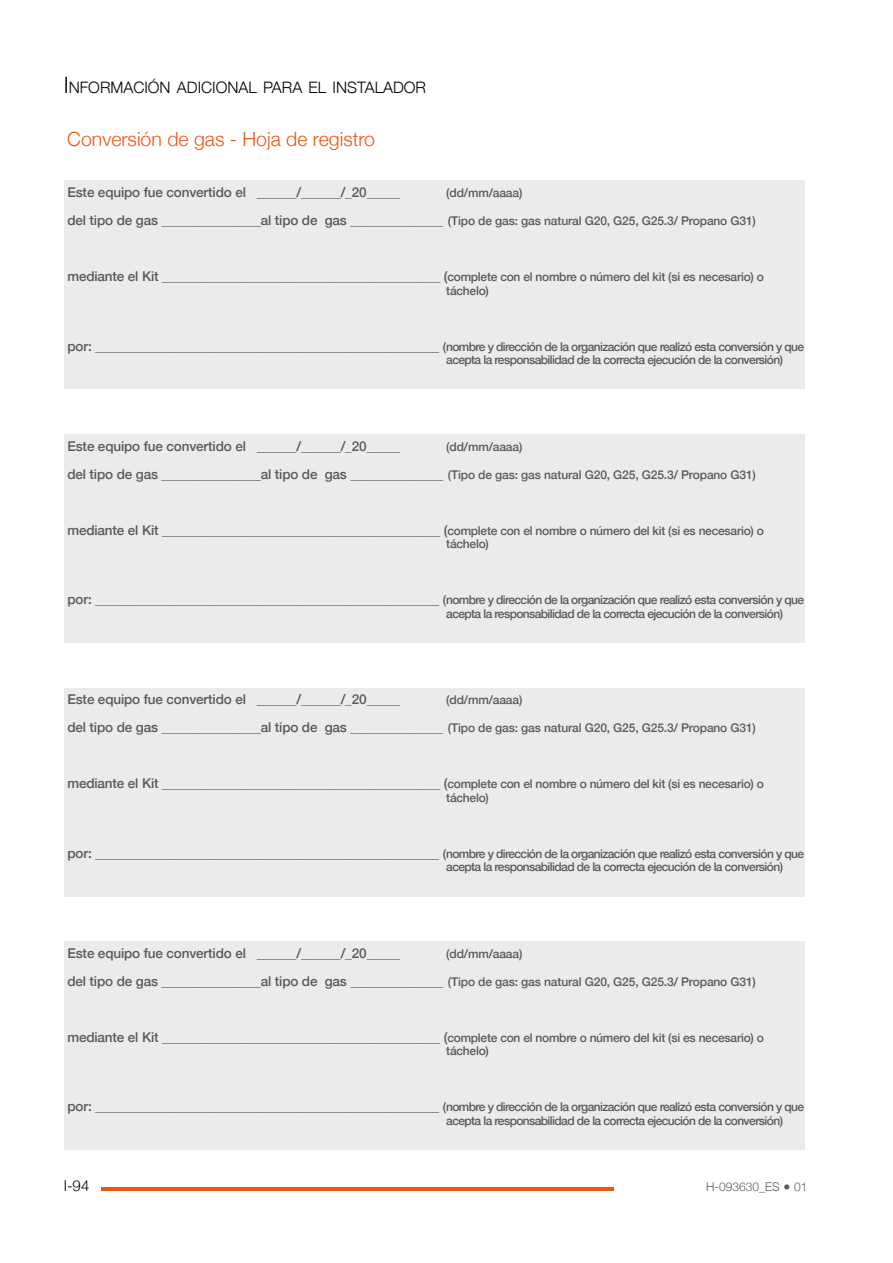
<style>
.page{position:relative;width:893px;height:1263px;background:#fff}
.page>*{position:absolute;margin:0;border:0;box-sizing:border-box;transform-origin:0 0}
.t1{font:300 19.5px "Helvetica Neue";color:#ea5616}
.t2{font:300 15.75px "Helvetica Neue";color:#000}
.t3{font:300 15px "Helvetica Neue";color:#000}
.t4{font:500 13.5px "Helvetica Neue";letter-spacing:-.01em;color:#5b595b}
.t5{font:500 12px/13.5px "Helvetica Neue";letter-spacing:-.05em;color:#5b595b}
.t6{font:500 12px "Helvetica Neue";letter-spacing:-.02em;color:#5b595b}
.t7{font:300 12px "Helvetica Neue";color:#5b595b}
.s1{font-size:22.5px}
.s2{font-size:12px}
.s3{font-size:13.5px}
</style>
<div class="page">
<hr style="left:101px;top:1187px;width:513px;height:4px;background:#ea5616">
<div style="left:64px;top:181px;width:740px;height:208px;background:#ecebeb"></div>
<div style="left:64px;top:434px;width:740px;height:209px;background:#ecebeb"></div>
<div style="left:64px;top:688px;width:740px;height:208px;background:#ecebeb"></div>
<div style="left:64px;top:941px;width:740px;height:209px;background:#ecebeb"></div>
<p class="t2" style="left:64px;top:74px;width:364px"><span class="s1">I</span>NFORMACIÓN ADICIONAL PARA EL INSTALADOR</p>
<h1 class="t1" style="left:67px;top:124px;width:309px">Conversión de gas - Hoja de registro</h1>
<p class="t4" style="left:67px;top:181px;width:334px">Este equipo fue convertido el ______/______/_20_____</p>
<p class="t5" style="left:446px;top:185px;width:78px">(dd/mm/aaaa)</p>
<p class="t4" style="left:67px;top:209px;width:690px">del tipo de gas _______________al tipo de gas ______________ <span class="s2">(Tipo de gas: gas natural G20, G25, G25.3/ Propano G31)</span></p>
<p class="t4" style="left:67px;top:265px;width:698px">mediante el Kit __________________________________________ (<span class="s2">complete con el nombre o número del kit (si es necesario) o</span></p>
<p class="t6" style="left:446px;top:281px;width:44px">táchelo)</p>
<p class="t5" style="left:446px;top:338px;width:359px;text-indent:-379px"><span class="s3">por: ____________________________________________________</span> (nombre y dirección de la organización que realizó esta conversión y que acepta la responsabilidad de la correcta ejecución de la conversión)</p>
<p class="t4" style="left:67px;top:435px;width:334px">Este equipo fue convertido el ______/______/_20_____</p>
<p class="t5" style="left:446px;top:438px;width:78px">(dd/mm/aaaa)</p>
<p class="t4" style="left:67px;top:463px;width:690px">del tipo de gas _______________al tipo de gas ______________ <span class="s2">(Tipo de gas: gas natural G20, G25, G25.3/ Propano G31)</span></p>
<p class="t4" style="left:67px;top:519px;width:698px">mediante el Kit __________________________________________ (<span class="s2">complete con el nombre o número del kit (si es necesario) o</span></p>
<p class="t6" style="left:446px;top:534px;width:44px">táchelo)</p>
<p class="t5" style="left:446px;top:592px;width:359px;text-indent:-379px"><span class="s3">por: ____________________________________________________</span> (nombre y dirección de la organización que realizó esta conversión y que acepta la responsabilidad de la correcta ejecución de la conversión)</p>
<p class="t4" style="left:67px;top:688px;width:334px">Este equipo fue convertido el ______/______/_20_____</p>
<p class="t5" style="left:446px;top:692px;width:78px">(dd/mm/aaaa)</p>
<p class="t4" style="left:67px;top:716px;width:690px">del tipo de gas _______________al tipo de gas ______________ <span class="s2">(Tipo de gas: gas natural G20, G25, G25.3/ Propano G31)</span></p>
<p class="t4" style="left:67px;top:772px;width:698px">mediante el Kit __________________________________________ (<span class="s2">complete con el nombre o número del kit (si es necesario) o</span></p>
<p class="t6" style="left:446px;top:788px;width:44px">táchelo)</p>
<p class="t5" style="left:446px;top:846px;width:359px;text-indent:-379px"><span class="s3">por: ____________________________________________________</span> (nombre y dirección de la organización que realizó esta conversión y que acepta la responsabilidad de la correcta ejecución de la conversión)</p>
<p class="t4" style="left:67px;top:942px;width:334px">Este equipo fue convertido el ______/______/_20_____</p>
<p class="t5" style="left:446px;top:946px;width:78px">(dd/mm/aaaa)</p>
<p class="t4" style="left:67px;top:970px;width:690px">del tipo de gas _______________al tipo de gas ______________ <span class="s2">(Tipo de gas: gas natural G20, G25, G25.3/ Propano G31)</span></p>
<p class="t4" style="left:67px;top:1026px;width:698px">mediante el Kit __________________________________________ (<span class="s2">complete con el nombre o número del kit (si es necesario) o</span></p>
<p class="t6" style="left:446px;top:1041px;width:44px">táchelo)</p>
<p class="t5" style="left:446px;top:1099px;width:359px;text-indent:-379px"><span class="s3">por: ____________________________________________________</span> (nombre y dirección de la organización que realizó esta conversión y que acepta la responsabilidad de la correcta ejecución de la conversión)</p>
<p class="t3" style="left:64px;top:1173px;width:27px">I-94</p>
<p class="t7" style="left:706px;top:1177px;width:103px">H-093630_ES ● 01</p>
</div>
